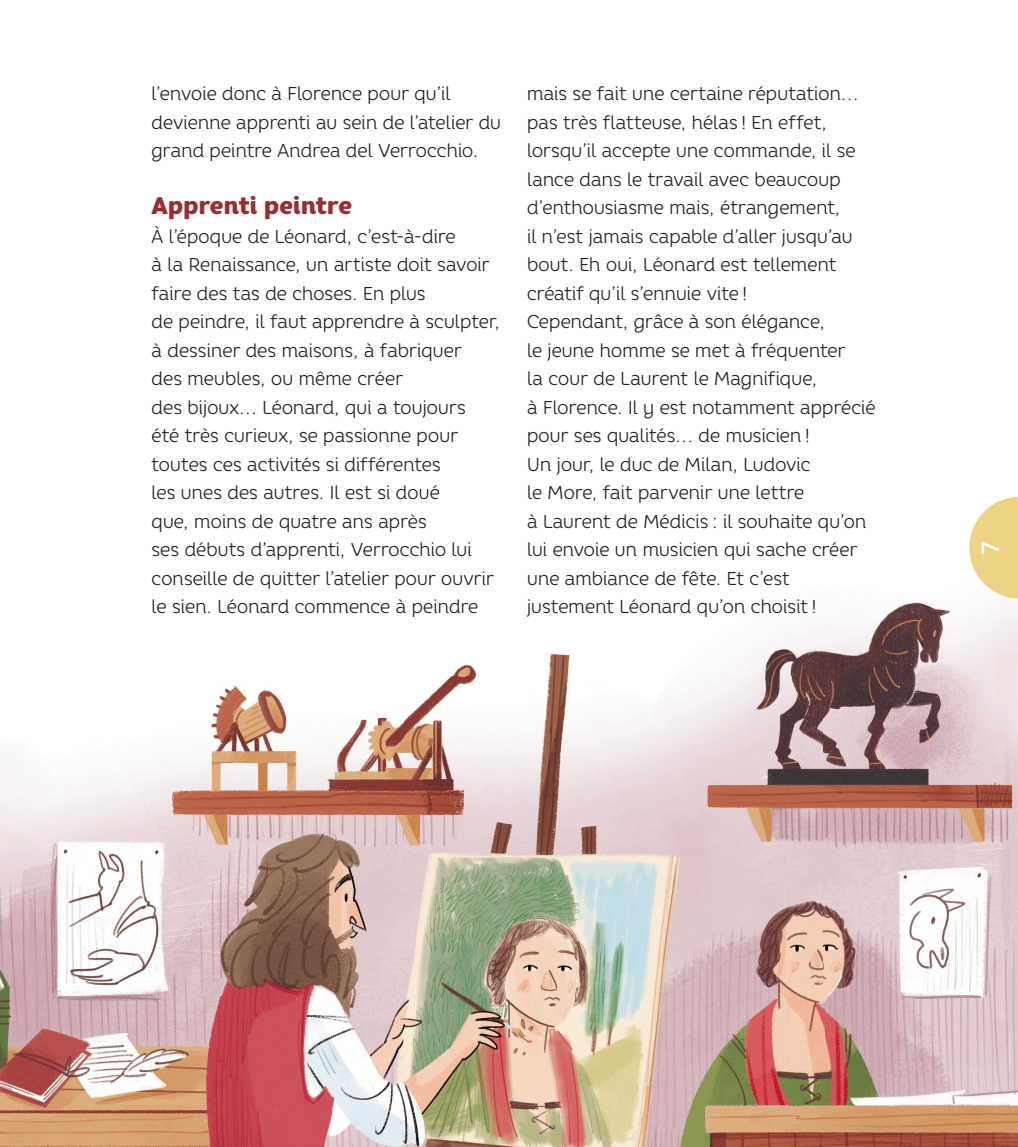
<style>
.page{position:relative;width:1018px;height:1147px;background:#fff}
.page>*{position:absolute;margin:0;border:0;box-sizing:border-box;transform-origin:0 0}
.t1{font:500 24.75px "Core Rhino 55";color:#fff}
.t2{font:900 24px "Core Rhino 85";letter-spacing:-.015em;color:#962e33}
.t3{font:300 18.6px/28.5px "Core Rhino 35";letter-spacing:-.025em;color:#231f20}
</style>
<div class="page">
<img style="left:0;top:496px;width:1017px;height:651px">
<svg style="left:969px;top:497px;width:48px;height:102px"></svg>
<p class="t3" style="left:151px;top:79px;width:351px">l’envoie donc à Florence pour qu’il devienne apprenti au sein de l’atelier du grand peintre Andrea del Verrocchio.</p>
<p class="t2" style="left:151px;top:190px;width:202px">Apprenti peintre</p>
<p class="t3" style="left:151px;top:222px;width:350px">À l’époque de Léonard, c’est-à-dire<br>à la Renaissance, un artiste doit savoir faire des tas de choses. En plus<br>de peindre, il faut apprendre à sculpter, à dessiner des maisons, à fabriquer<br>des meubles, ou même créer<br>des bijoux… Léonard, qui a toujours<br>été très curieux, se passionne pour toutes ces activités si différentes<br>les unes des autres. Il est si doué<br>que, moins de quatre ans après<br>ses débuts d’apprenti, Verrocchio lui conseille de quitter l’atelier pour ouvrir le sien. Léonard commence à peindre</p>
<p class="t3" style="left:526px;top:79px;width:350px">mais se fait une certaine réputation… pas très flatteuse, hélas ! En effet, lorsqu’il accepte une commande, il se lance dans le travail avec beaucoup d’enthousiasme mais, étrangement,<br>il n’est jamais capable d’aller jusqu’au bout. Eh oui, Léonard est tellement créatif qu’il s’ennuie vite !<br>Cependant, grâce à son élégance,<br>le jeune homme se met à fréquenter<br>la cour de Laurent le Magnifique,<br>à Florence. Il y est notamment apprécié pour ses qualités… de musicien !<br>Un jour, le duc de Milan, Ludovic<br>le More, fait parvenir une lettre<br>à Laurent de Médicis : il souhaite qu’on lui envoie un musicien qui sache créer une ambiance de fête. Et c’est justement Léonard qu’on choisit !</p>
<h1 class="t1" style="left:974px;top:556px;width:18px;rotate:-90deg">7</h1>
</div>
